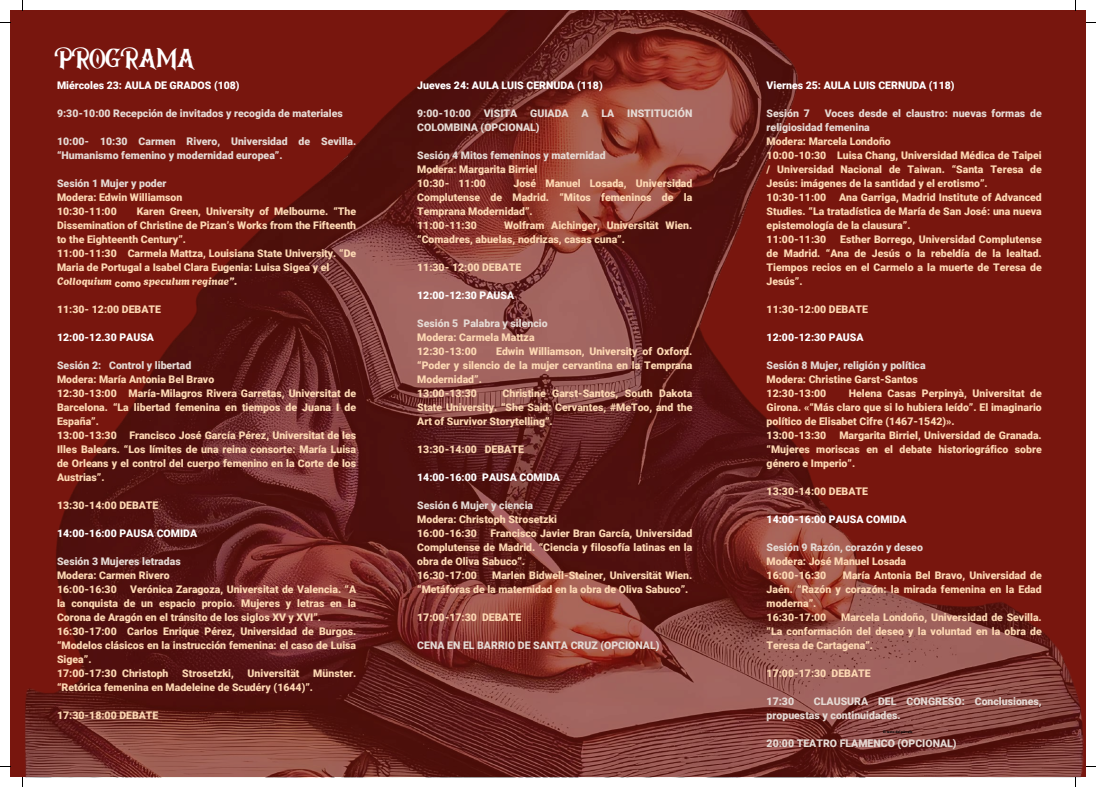
<style>
.page{position:relative;width:1096px;height:787px;background:#fff}
.page>*{position:absolute;margin:0;border:0;box-sizing:border-box;transform-origin:0 0}
.t1{font:30.62px "Brighton";color:#fff}
.t2{font:900 10.5px/14px "Roboto";color:#fdd8b3}
.t3{font:900 10.5px/14px "Roboto";color:#e5dad4}
.t4{font:900 10.5px "Roboto";color:#fff}
.t5{font:900 10.5px "Roboto";color:#fefefe}
.t6{font:10.5px "Agbalumo";color:#fdd8b3}
.t7{font:900 3.5px "Roboto";color:#000}
.s1{color:#78160e}
</style>
<div class="page">
<img style="left:10px;top:10px;width:1076px;height:767px">
<h1 class="t1" style="left:55px;top:43px;width:142px">PROGRAMA</h1>
<p class="t4" style="left:57px;top:79px;width:184px">Miércoles 23: AULA DE GRADOS (108)</p>
<p class="t3" style="left:57px;top:107px;width:287px">9:30-10:00 Recepción de invitados y recogida de materiales</p>
<p class="t3" style="left:57px;top:135px;width:300px">10:00- 10:30 Carmen Rivero, Universidad de Sevilla. “Humanismo femenino y modernidad europea”.</p>
<p class="t3" style="left:57px;top:177px;width:111px">Sesión 1 Mujer y poder</p>
<p class="t2" style="left:57px;top:191px;width:127px">Modera: Edwin Williamson<br>10:30-11:00</p>
<p class="t2" style="left:57px;top:205px;width:300px;text-indent:80px">Karen Green, University of Melbourne. “The Dissemination of Christine de Pizan’s Works from the Fifteenth to the Eighteenth Century”.<br>11:00-11:30 Carmela Mattza, Louisiana State University. “De Maria de Portugal a Isabel Clara Eugenia: Luisa Sigea y el</p>
<p class="t6" style="left:57px;top:273px;width:181px">Colloquium <span class="s1">como</span> speculum reginae”.</p>
<p class="t2" style="left:57px;top:303px;width:105px">11:30- 12:00 DEBATE</p>
<p class="t4" style="left:57px;top:331px;width:98px">12:00-12.30 PAUSA</p>
<p class="t3" style="left:57px;top:359px;width:136px">Sesión 2: Control y libertad</p>
<p class="t2" style="left:57px;top:373px;width:301px">Modera: María Antonia Bel Bravo<br>12:30-13:00 María-Milagros Rivera Garretas, Universitat de Barcelona. “La libertad femenina en tiempos de Juana I de España”.<br>13:00-13:30 Francisco José García Pérez, Universitat de les Illes Balears. “Los límites de una reina consorte: María Luisa de Orleans y el control del cuerpo femenino en la Corte de los Austrias”.</p>
<p class="t2" style="left:57px;top:499px;width:103px">13:30-14:00 DEBATE</p>
<p class="t4" style="left:57px;top:527px;width:142px">14:00-16:00 PAUSA COMIDA</p>
<p class="t3" style="left:57px;top:555px;width:125px">Sesión 3 Mujeres letradas</p>
<p class="t2" style="left:57px;top:569px;width:114px">Modera: Carmen Rivero<br>16:00-16:30</p>
<p class="t2" style="left:115px;top:276px;width:28px">como</p>
<p class="t2" style="left:57px;top:583px;width:301px;text-indent:73px">Verónica Zaragoza, Universitat de Valencia. “A la conquista de un espacio propio. Mujeres y letras en la Corona de Aragón en el tránsito de los siglos XV y XVI”.<br>16:30-17:00 Carlos Enrique Pérez, Universidad de Burgos. “Modelos clásicos en la instrucción femenina: el caso de Luisa Sigea”.<br>17:00-17:30 Christoph</p>
<p class="t2" style="left:182px;top:667px;width:53px">Strosetzki,</p>
<p class="t2" style="left:247px;top:667px;width:53px">Universität</p>
<p class="t2" style="left:313px;top:667px;width:44px">Münster.</p>
<p class="t2" style="left:57px;top:681px;width:257px">“Retórica femenina en Madeleine de Scudéry (1644)”.</p>
<p class="t2" style="left:57px;top:709px;width:103px">17:30-18:00 DEBATE</p>
<p class="t4" style="left:417px;top:79px;width:187px">Jueves 24: AULA LUIS CERNUDA (118)</p>
<p class="t3" style="left:417px;top:107px;width:277px">9:00-10:00 VISITA GUIADA A LA INSTITUCIÓN<br>COLOMBINA (OPCIONAL)</p>
<p class="t3" style="left:417px;top:149px;width:190px">Sesión 4 Mitos femeninos y maternidad</p>
<p class="t2" style="left:417px;top:163px;width:122px">Modera: Margarita Birriel<br>10:30- 11:00</p>
<p class="t2" style="left:417px;top:177px;width:277px;text-indent:96px">José Manuel Losada, Universidad<br>Complutense de Madrid. “Mitos femeninos de la<br>Temprana Modernidad”.<br>11:00-11:30</p>
<p class="t2" style="left:417px;top:219px;width:277px;text-indent:87px">Wolfram Aichinger, Universität Wien. “Comadres, abuelas, nodrizas, casas cuna”.</p>
<p class="t2" style="left:417px;top:261px;width:105px">11:30- 12:00 DEBATE</p>
<p class="t5" style="left:417px;top:289px;width:98px">12:00-12:30 PAUSA</p>
<p class="t3" style="left:417px;top:317px;width:132px">Sesión 5 Palabra y silencio</p>
<p class="t2" style="left:417px;top:331px;width:119px">Modera: Carmela Mattza<br>12:30-13:00</p>
<p class="t2" style="left:417px;top:345px;width:277px;text-indent:79px">Edwin Williamson, University of Oxford. “Poder y silencio de la mujer cervantina en la Temprana<br>Modernidad”.<br>13:00-13:30</p>
<p class="t2" style="left:417px;top:387px;width:277px;text-align:justify;text-indent:85px">Christine Garst-Santos, South Dakota State University. “She Said: Cervantes, #MeToo, and the Art of Survivor Storytelling”.</p>
<p class="t2" style="left:417px;top:443px;width:108px">13:30-14:00 DEBATE</p>
<p class="t5" style="left:417px;top:471px;width:144px">14:00-16:00 PAUSA COMIDA</p>
<p class="t3" style="left:417px;top:499px;width:117px">Sesión 6 Mujer y ciencia</p>
<p class="t2" style="left:417px;top:513px;width:141px">Modera: Christoph Strosetzki<br>16:00-16:30</p>
<p class="t2" style="left:417px;top:527px;width:277px;text-indent:73px">Francisco Javier Bran García, Universidad Complutense de Madrid. “Ciencia y filosofía latinas en la obra de Oliva Sabuco”.<br>16:30-17:00</p>
<p class="t2" style="left:417px;top:569px;width:277px;text-indent:75px">Marlen Bidwell-Steiner, Universität Wien. “Metáforas de la maternidad en la obra de Oliva Sabuco”.</p>
<p class="t2" style="left:417px;top:611px;width:106px">17:00-17:30 DEBATE</p>
<p class="t3" style="left:417px;top:639px;width:244px">CENA EN EL BARRIO DE SANTA CRUZ (OPCIONAL)</p>
<p class="t4" style="left:766px;top:79px;width:189px">Viernes 25: AULA LUIS CERNUDA (118)</p>
<p class="t3" style="left:766px;top:107px;width:45px">Sesión 7</p>
<p class="t3" style="left:766px;top:107px;width:277px;text-indent:58px">Voces desde el claustro: nuevas formas de religiosidad femenina</p>
<p class="t2" style="left:766px;top:135px;width:277px">Modera: Marcela Londoño<br>10:00-10:30 Luisa Chang, Universidad Médica de Taipei / Universidad Nacional de Taiwan. “Santa Teresa de Jesús: imágenes de la santidad y el erotismo”.<br>10:30-11:00 Ana Garriga, Madrid Institute of Advanced Studies. “La tratadística de María de San José: una nueva epistemología de la clausura”.<br>11:00-11:30</p>
<p class="t2" style="left:766px;top:233px;width:277px;text-align:justify;text-indent:74px">Esther Borrego, Universidad Complutense de Madrid. “Ana de Jesús o la rebeldía de la lealtad.<br>Tiempos recios en el Carmelo a la muerte de Teresa de Jesús”.</p>
<p class="t2" style="left:766px;top:303px;width:103px">11:30-12:00 DEBATE</p>
<p class="t5" style="left:766px;top:331px;width:98px">12:00-12:30 PAUSA</p>
<p class="t3" style="left:766px;top:359px;width:160px">Sesión 8 Mujer, religión y política</p>
<p class="t2" style="left:766px;top:373px;width:153px">Modera: Christine Garst-Santos<br>12:30-13:00</p>
<p class="t2" style="left:766px;top:387px;width:277px;text-indent:82px">Helena Casas Perpinyà, Universitat de Girona. «“Más claro que si lo hubiera leído”. El imaginario político de Elisabet Cifre (1467-1542)».<br>13:00-13:30 Margarita Birriel, Universidad de Granada. “Mujeres moriscas en el debate historiográfico sobre género e Imperio”.</p>
<p class="t2" style="left:766px;top:485px;width:103px">13:30-14:00 DEBATE</p>
<p class="t5" style="left:766px;top:513px;width:142px">14:00-16:00 PAUSA COMIDA</p>
<p class="t3" style="left:766px;top:541px;width:158px">Sesión 9 Razón, corazón y deseo</p>
<p class="t2" style="left:766px;top:555px;width:141px">Modera: José Manuel Losada<br>16:00-16:30</p>
<p class="t2" style="left:766px;top:569px;width:277px;text-indent:76px">María Antonia Bel Bravo, Universidad de<br>Jaén. “Razón y corazón: la mirada femenina en la Edad moderna”.<br>16:30-17:00</p>
<p class="t2" style="left:766px;top:611px;width:277px;text-align:justify;text-indent:75px">Marcela Londoño, Universidad de Sevilla. “La conformación del deseo y la voluntad en la obra de Teresa de Cartagena”.</p>
<p class="t2" style="left:766px;top:667px;width:106px">17:00-17:30 DEBATE</p>
<p class="t3" style="left:766px;top:695px;width:29px">17:30</p>
<p class="t3" style="left:766px;top:695px;width:277px;text-indent:47px">CLAUSURA DEL CONGRESO: Conclusiones, propuestas y continuidades.</p>
<p class="t3" style="left:766px;top:737px;width:191px">20:00 TEATRO FLAMENCO (OPCIONAL)</p>
<p class="t7" style="left:882px;top:730px;width:31px">El texto del párrafo</p>
</div>
